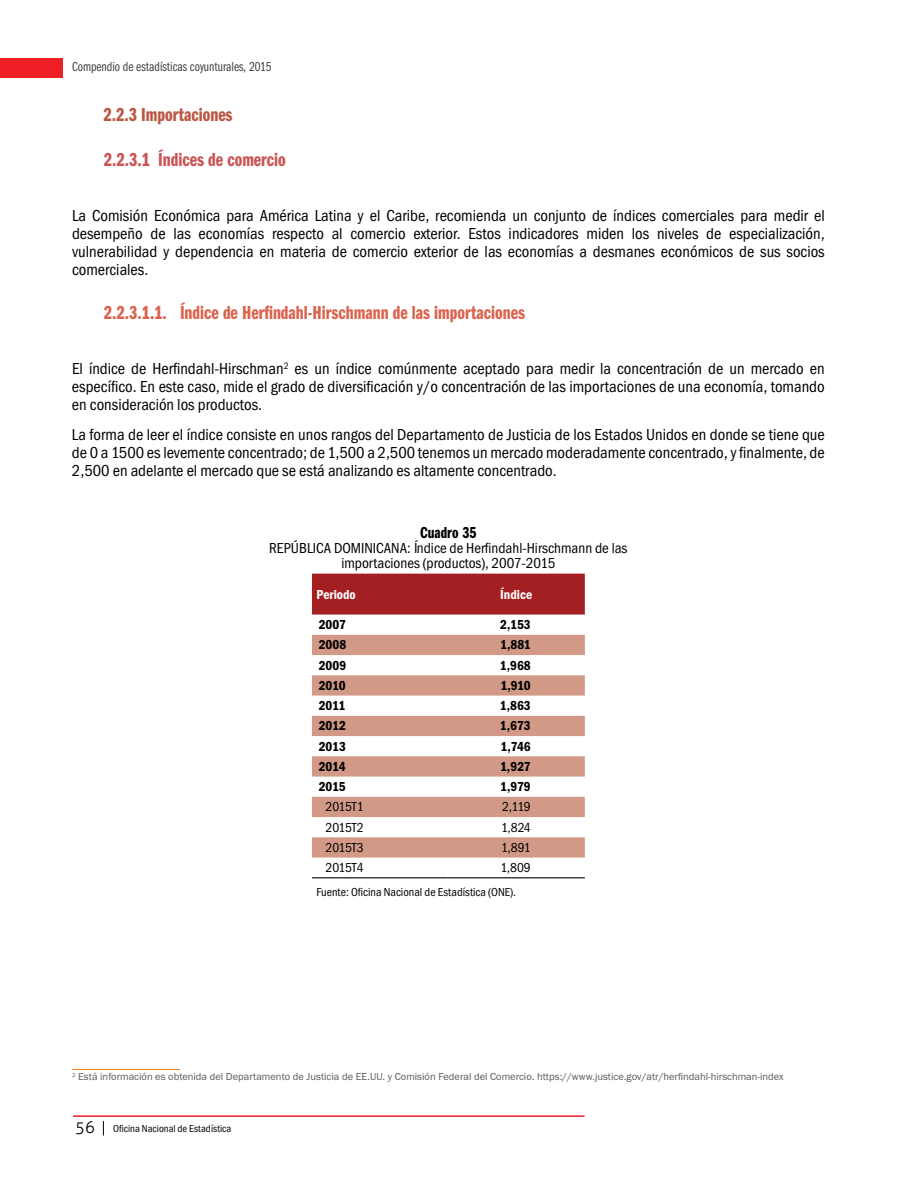
<style>
.page{position:relative;width:918px;height:1188px;background:#fff}
.page>*{position:absolute;margin:0;border:0;box-sizing:border-box;transform-origin:0 0}
.t1{font:19.5px "ITC Franklin Gothic Std Dm Cp";color:#db634e}
.t2{font:19.5px "ITC Franklin Gothic Std Dm Cp";color:#cb5454}
.t3{font:19.5px "ITC Franklin Gothic Std Dm Cp";color:#bb5542}
.t4{font:16.5px/18px "Franklin Got Itc TOT Boo Con";color:#000;text-align:justify}
.t5{font:16.5px "Franklin Got Itc TOT Dem Com";color:#000}
.t6{font:15px/15px "Franklin Got Itc TOT Boo Con";color:#000;text-align:center}
.t7{font:13.5px "Franklin Got Itc TOT Dem Con";color:#000}
.t8{font:13.5px "Franklin Got Itc TOT Boo Con";color:#000}
.t9{font:13.5px "Franklin Got Itc TOT Boo Com";color:#414042}
.t10{font:13.5px "Franklin Got Itc TOT Dem Con";color:#fff}
.t11{font:12px "Franklin Got Itc TOT Boo Con";color:#000}
.t12{font:10.5px "Franklin Got Itc TOT Boo";color:#58595b}
.t13{font:10.5px "Franklin Got Itc TOT Boo Con";color:#000}
.s1{font-family:"Aller";font-weight:300;font-size:16.5px}
</style>
<div class="page">
<div style="left:0;top:58px;width:63px;height:19px;background:#ed1f24"></div>
<svg style="left:103px;top:1121px;width:1px;height:15px"></svg>
<hr style="left:73px;top:1115px;width:512px;height:2px;background:#ed1f24">
<div style="left:312px;top:574px;width:273px;height:41px;background:#a41f22"></div>
<svg style="left:312px;top:635px;width:273px;height:223px;fill:#d29986"></svg>
<hr style="left:312px;top:877px;width:136px;height:1px;background:#000">
<hr style="left:448px;top:877px;width:137px;height:1px;background:#000">
<hr style="left:72px;top:1069px;width:108px;height:1px;background:#f6871f">
<p class="t9" style="left:72px;top:59px;width:201px">Compendio de estadísticas coyunturales, 2015</p>
<p class="t3" style="left:104px;top:104px;width:131px">2.2.3 Importaciones</p>
<p class="t2" style="left:104px;top:149px;width:183px">2.2.3.1 Índices de comercio</p>
<p class="t4" style="left:72px;top:207px;width:754px">La Comisión Económica para América Latina y el Caribe, recomienda un conjunto de índices comerciales para medir el desempeño de las economías respecto al comercio exterior. Estos indicadores miden los niveles de especialización, vulnerabilidad y dependencia en materia de comercio exterior de las economías a desmanes económicos de sus socios comerciales.</p>
<p class="t1" style="left:104px;top:302px;width:423px">2.2.3.1.1. Índice de Herfindahl-Hirschmann de las importaciones</p>
<p class="t4" style="left:72px;top:360px;width:754px">El índice de Herfindahl-Hirschman<sup>2</sup> es un índice comúnmente aceptado para medir la concentración de un mercado en específico. En este caso, mide el grado de diversificación y/o concentración de las importaciones de una economía, tomando en consideración los productos.</p>
<p class="t4" style="left:72px;top:426px;width:754px">La forma de leer el índice consiste en unos rangos del Departamento de Justicia de los Estados Unidos en donde se tiene que de 0 a 1500 es levemente concentrado; de 1,500 a 2,500 tenemos un mercado moderadamente concentrado, y finalmente, de 2,500 en adelante el mercado que se está analizando es altamente concentrado.</p>
<p class="t5" style="left:420px;top:523px;width:58px">Cuadro 35</p>
<p class="t6" style="left:269px;top:540px;width:360px">REPÚBLICA DOMINICANA: Índice de Herfindahl-Hirschmann de las importaciones (productos), 2007-2015</p>
<p class="t10" style="left:316px;top:586px;width:41px">Periodo</p>
<p class="t10" style="left:500px;top:586px;width:33px">Índice</p>
<p class="t7" style="left:319px;top:617px;width:29px">2007</p>
<p class="t7" style="left:500px;top:617px;width:32px">2,153</p>
<p class="t7" style="left:319px;top:637px;width:29px">2008</p>
<p class="t7" style="left:500px;top:637px;width:32px">1,881</p>
<p class="t7" style="left:319px;top:658px;width:29px">2009</p>
<p class="t7" style="left:500px;top:658px;width:33px">1,968</p>
<p class="t7" style="left:319px;top:678px;width:28px">2010</p>
<p class="t7" style="left:501px;top:678px;width:32px">1,910</p>
<p class="t7" style="left:319px;top:698px;width:28px">2011</p>
<p class="t7" style="left:500px;top:698px;width:33px">1,863</p>
<p class="t7" style="left:319px;top:718px;width:29px">2012</p>
<p class="t7" style="left:500px;top:718px;width:32px">1,673</p>
<p class="t7" style="left:319px;top:739px;width:29px">2013</p>
<p class="t7" style="left:501px;top:739px;width:32px">1,746</p>
<p class="t7" style="left:319px;top:759px;width:28px">2014</p>
<p class="t7" style="left:500px;top:759px;width:32px">1,927</p>
<p class="t7" style="left:319px;top:779px;width:29px">2015</p>
<p class="t7" style="left:500px;top:779px;width:32px">1,979</p>
<p class="t8" style="left:325px;top:799px;width:40px">2015T1</p>
<p class="t8" style="left:502px;top:799px;width:30px">2,119</p>
<p class="t8" style="left:325px;top:820px;width:40px">2015T2</p>
<p class="t8" style="left:501px;top:820px;width:31px">1,824</p>
<p class="t8" style="left:325px;top:840px;width:40px">2015T3</p>
<p class="t8" style="left:501px;top:840px;width:31px">1,891</p>
<p class="t8" style="left:325px;top:860px;width:40px">2015T4</p>
<p class="t8" style="left:501px;top:860px;width:32px">1,809</p>
<p class="t11" style="left:316px;top:885px;width:201px">Fuente: Oficina Nacional de Estadística (ONE).</p>
<p class="t12" style="left:72px;top:1071px;width:713px"><sup>2</sup> Está información es obtenida del Departamento de Justicia de EE.UU. y Comisión Federal del Comercio. https://www.justice.gov/atr/herfindahl-hirschman-index</p>
<p class="t13" style="left:75px;top:1123px;width:158px"><span class="s1">56</span> Oficina Nacional de Estadística</p>
</div>
